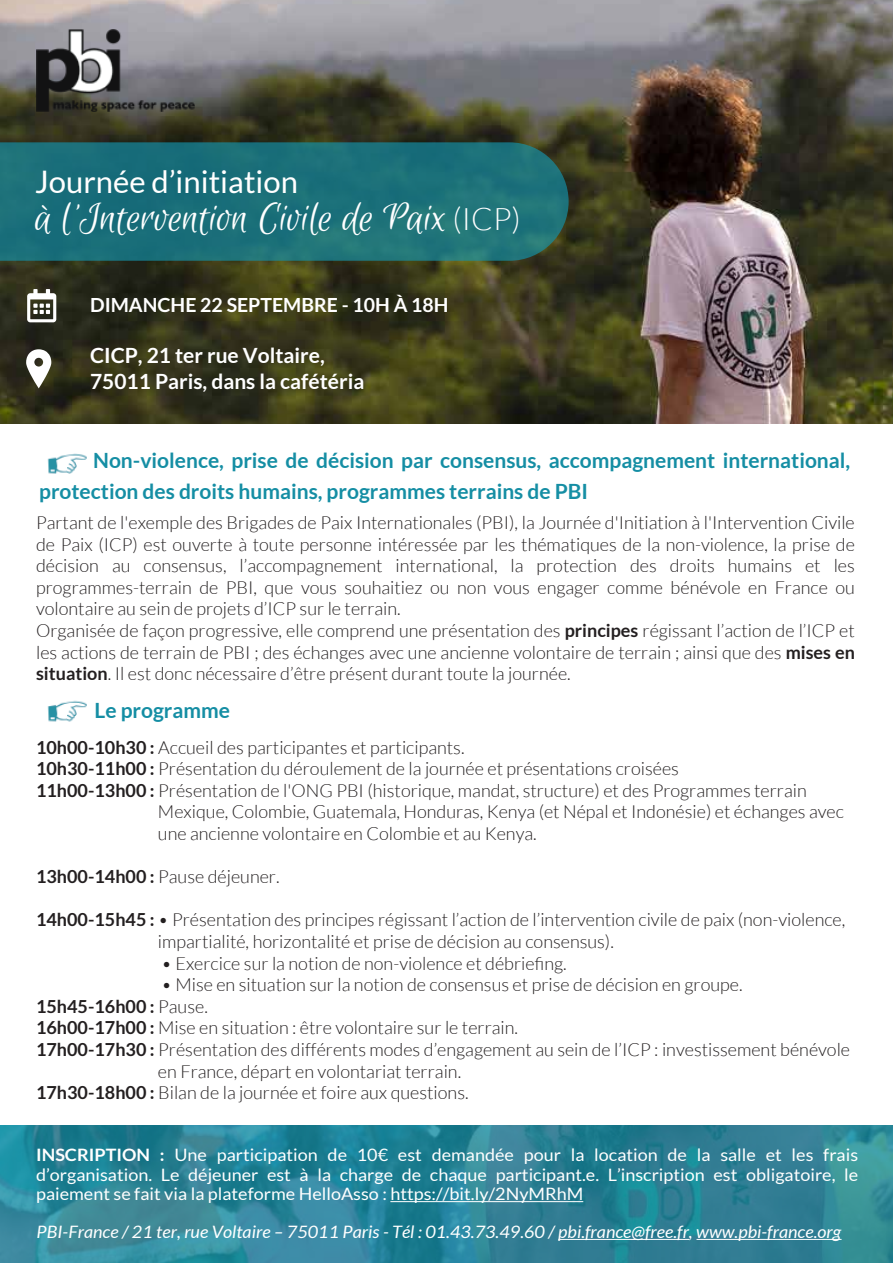
<style>
.page{position:relative;width:893px;height:1263px;background:#fff}
.page>*{position:absolute;margin:0;border:0;box-sizing:border-box;transform-origin:0 0}
.t1{font:45px "Euphoria Script";color:#fff}
.t2{font:31.05px "Lato";color:#fff}
.t3{font:700 21px/30px "Lato";color:#158ea4}
.t4{font:700 21px/25.2px "Lato";color:#fff}
.t5{font:700 19.5px "Lato";color:#fff}
.t6{font:300 18px/21.6px "Lato";color:#231f20}
.t7{font:700 18px "Lato";color:#231f20}
.t8{font:17.1px/19.5px "Lato";color:#fff;text-align:justify;scale:1.05 1}
.t9{font:italic 17.1px "Lato";color:#fff;scale:1.05 1}
.s1{font-family:"Lato";font-weight:300;font-size:31.05px}
.s2{font-weight:700}
.s3{font-weight:300}
</style>
<div class="page">
<img style="left:0;top:0;width:893px;height:424px">
<img style="left:47px;top:453px;width:40px;height:21px">
<img style="left:47px;top:700px;width:40px;height:22px">
<svg style="left:0;top:1125px;width:893px;height:138px;background:#2c8397"></svg>
<svg style="left:0;top:142px;width:569px;height:119px;background:#1c6e76"></svg>
<img style="left:36px;top:30px;width:158px;height:81px">
<hr style="left:390px;top:1201px;width:193px;height:1px;background:#fff">
<hr style="left:558px;top:1239px;width:131px;height:1px;background:#fff">
<hr style="left:696px;top:1239px;width:145px;height:1px;background:#fff">
<svg style="left:26px;top:349px;width:25px;height:39px"></svg>
<svg style="left:27px;top:289px;width:29px;height:33px"></svg>
<h2 class="t2" style="left:35px;top:164px;width:264px">Journée d’initiation</h2>
<h1 class="t1" style="left:35px;top:194px;width:487px">à l’Intervention Civile de Paix <span class="s1">(ICP)</span></h1>
<p class="t5" style="left:90px;top:294px;width:360px">DIMANCHE 22 SEPTEMBRE - 10H À 18H</p>
<p class="t4" style="left:90px;top:343px;width:276px">CICP, 21 ter rue Voltaire,<br>75011 Paris, dans la cafétéria</p>
<p class="t3" style="left:39px;top:445px;width:813px;text-indent:54px">Non-violence, prise de décision par consensus, accompagnement international, protection des droits humains, programmes terrains de PBI</p>
<p class="t6" style="left:36px;top:512px;width:820px">Partant de l'exemple des Brigades de Paix Internationales (PBI), la Journée d'Initiation à l'Intervention Civile de Paix (ICP) est ouverte à toute personne intéressée par les thématiques de la non-violence, la prise de décision au consensus, l’accompagnement international, la protection des droits humains et les programmes-terrain de PBI, que vous souhaitiez ou non vous engager comme bénévole en France ou volontaire au sein de projets d’ICP sur le terrain.<br>Organisée de façon progressive, elle comprend une présentation des <span class="s2">principes</span> régissant l’action de l’ICP et les actions de terrain de PBI ; des échanges avec une ancienne volontaire de terrain ; ainsi que des <span class="s2">mises en situation</span>. Il est donc nécessaire d’être présent durant toute la journée.</p>
<p class="t3" style="left:95px;top:695px;width:137px">Le programme</p>
<p class="t6" style="left:36px;top:736px;width:430px"><span class="s2">10h00-10h30 :</span> Accueil des participantes et participants.</p>
<p class="t6" style="left:36px;top:758px;width:644px"><span class="s2">10h30-11h00 :</span> Présentation du déroulement de la journée et présentations croisées</p>
<p class="t6" style="left:36px;top:779px;width:772px"><span class="s2">11h00-13h00 :</span> Présentation de l'ONG PBI (historique, mandat, structure) et des Programmes terrain</p>
<p class="t6" style="left:158px;top:801px;width:687px">Mexique, Colombie, Guatemala, Honduras, Kenya (et Népal et Indonésie) et échanges avec</p>
<p class="t6" style="left:158px;top:823px;width:380px">une ancienne volontaire en Colombie et au Kenya.</p>
<p class="t6" style="left:36px;top:866px;width:245px"><span class="s2">13h00-14h00 :</span> Pause déjeuner.</p>
<p class="t6" style="left:158px;top:909px;width:689px;text-indent:-122px"><span class="s2">14h00-15h45 :</span> • Présentation des principes régissant l’action de l’intervention civile de paix (non-violence, impartialité, horizontalité et prise de décision au consensus).</p>
<p class="t6" style="left:161px;top:952px;width:407px">• Exercice sur la notion de non-violence et débriefing.</p>
<p class="t6" style="left:161px;top:974px;width:583px">• Mise en situation sur la notion de consensus et prise de décision en groupe.</p>
<p class="t7" style="left:36px;top:996px;width:173px">15h45-16h00 : <span class="s3">Pause.</span></p>
<p class="t6" style="left:36px;top:1017px;width:484px"><span class="s2">16h00-17h00 :</span> Mise en situation : être volontaire sur le terrain.</p>
<p class="t6" style="left:36px;top:1039px;width:816px"><span class="s2">17h00-17h30 :</span> Présentation des différents modes d’engagement au sein de l’ICP : investissement bénévole</p>
<p class="t6" style="left:158px;top:1060px;width:305px">en France, départ en volontariat terrain.</p>
<p class="t6" style="left:36px;top:1082px;width:434px"><span class="s2">17h30-18h00 :</span> Bilan de la journée et foire aux questions.</p>
<p class="t8" style="left:36px;top:1145px;width:784px"><span class="s2">INSCRIPTION :</span> Une participation de 10€ est demandée pour la location de la salle et les frais d’organisation. Le déjeuner est à la charge de chaque participant.e. L’inscription est obligatoire, le paiement se fait via la plateforme HelloAsso : https://bit.ly/2NyMRhM</p>
<p class="t9" style="left:37px;top:1222px;width:768px">PBI-France / 21 ter, rue Voltaire – 75011 Paris - Tél : 01.43.73.49.60 / pbi.france@free.fr, www.pbi-france.org</p>
</div>
